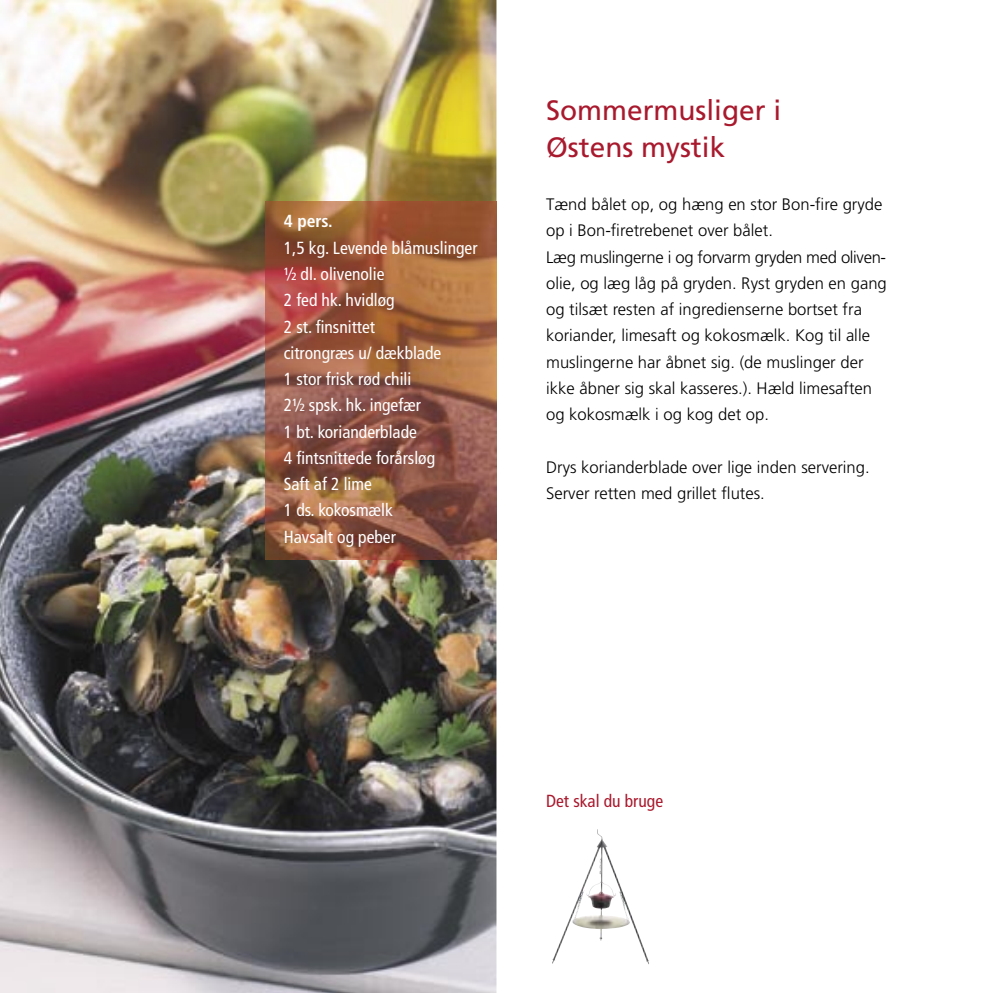
<style>
.page{position:relative;width:993px;height:993px;background:#fff}
.page>*{position:absolute;margin:0;border:0;box-sizing:border-box;transform-origin:0 0}
.t1{font:28px/37.1px "Frutiger";color:#a9192d}
.t2{font:condensed 17.5px/26.2px "Frutiger";color:#fff}
.t3{font:condensed 17.5px "Frutiger";color:#a9192d}
.t4{font:700 condensed 17.5px "Frutiger";color:#fff}
.t5{font:300 16.62px/26.2px "Frutiger";color:#000}
</style>
<div class="page">
<img style="left:0;top:0;width:496px;height:992px">
<img style="left:265px;top:201px;width:231px;height:358px">
<img style="left:552px;top:829px;width:97px;height:135px">
<p class="t4" style="left:284px;top:211px;width:50px">4 pers.</p>
<p class="t2" style="left:284px;top:234px;width:195px">1,5 kg. Levende blåmuslinger ½ dl. olivenolie<br>2 fed hk. hvidløg<br>2 st. finsnittet<br>citrongræs u/ dækblade<br>1 stor frisk rød chili<br>2½ spsk. hk. ingefær<br>1 bt. korianderblade<br>4 fintsnittede forårsløg<br>Saft af 2 lime<br>1 ds. kokosmælk<br>Havsalt og peber</p>
<h1 class="t1" style="left:546px;top:92px;width:236px">Sommermusliger i<br>Østens mystik</h1>
<p class="t5" style="left:546px;top:191px;width:342px">Tænd bålet op, og hæng en stor Bon-fire gryde op i Bon-firetrebenet over bålet.<br>Læg muslingerne i og forvarm gryden med oliven&shy;olie, og læg låg på gryden. Ryst gryden en gang og tilsæt resten af ingredienserne bortset fra koriander, limesaft og kokosmælk. Kog til alle muslingerne har åbnet sig. (de muslinger der ikke åbner sig skal kasseres.). Hæld limesaften og kokosmælk i og kog det op.</p>
<p class="t5" style="left:546px;top:454px;width:325px">Drys korianderblade over lige inden servering.<br>Server retten med grillet flutes.</p>
<p class="t3" style="left:546px;top:790px;width:118px">Det skal du bruge</p>
</div>
